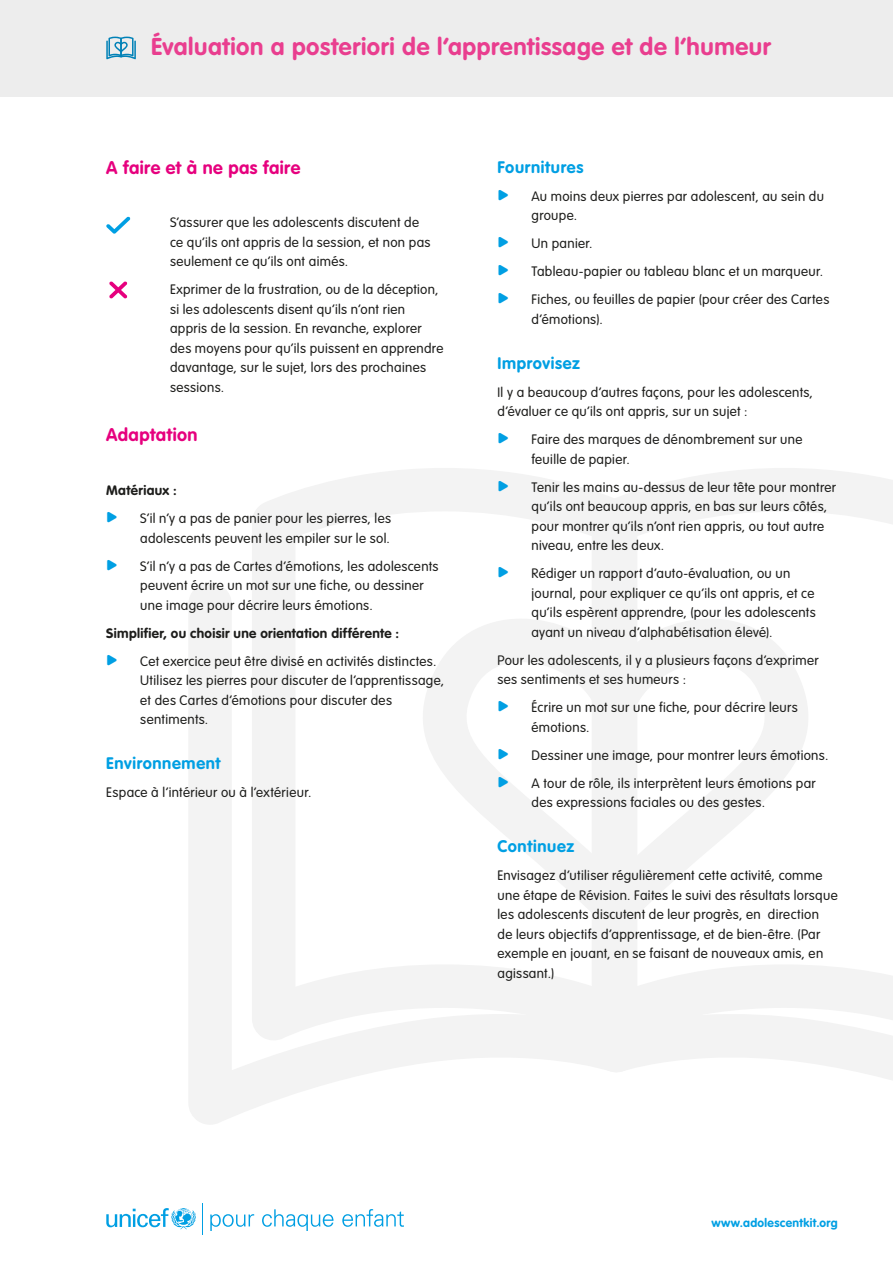
<style>
.page{position:relative;width:893px;height:1263px;background:#fff}
.page>*{position:absolute;margin:0;border:0;box-sizing:border-box;transform-origin:0 0}
.t1{font:700 24px "VAG Rounded";letter-spacing:.025em;color:#e93e8f}
.t2{font:700 18px "VAG Rounded";letter-spacing:.025em;color:#e6007e}
.t3{font:700 16.5px "VAG Rounded";letter-spacing:.04em;color:#009fe3}
.t4{font:300 13.5px/19.5px "VAG Rounded";letter-spacing:.025em;color:#1d1d1b}
.t5{font:700 13.5px "VAG Rounded";letter-spacing:.025em;color:#1d1d1b}
.t6{font:700 12px "VAG Rounded";letter-spacing:.03em;color:#009fe3}
.s1{color:#009fe3}
</style>
<div class="page">
<svg style="left:106px;top:1208px;width:90px;height:21px"></svg>
<hr style="left:202px;top:1203px;width:1px;height:32px;background:#009fe3">
<svg style="left:210px;top:1214px;width:44px;height:17px"></svg>
<svg style="left:262px;top:1209px;width:71px;height:22px"></svg>
<svg style="left:342px;top:1209px;width:62px;height:18px"></svg>
<svg style="left:252px;top:468px;width:340px;height:114px"></svg>
<svg style="left:592px;top:468px;width:301px;height:114px"></svg>
<svg style="left:189px;top:582px;width:403px;height:542px"></svg>
<svg style="left:592px;top:582px;width:301px;height:498px"></svg>
<svg style="left:399px;top:619px;width:433px;height:309px"></svg>
<div style="left:0;top:0;width:893px;height:97px;background:#ededed"></div>
<svg style="left:109px;top:281px;width:18px;height:17px"></svg>
<svg style="left:106px;top:217px;width:24px;height:17px"></svg>
<svg style="left:106px;top:37px;width:30px;height:22px"></svg>
<h1 class="t1" style="left:151px;top:32px;width:621px">Évaluation a posteriori de l’apprentissage et de l’humeur</h1>
<h2 class="t2" style="left:106px;top:157px;width:196px">A faire et à ne pas faire</h2>
<p class="t4" style="left:170px;top:213px;width:262px">S’assurer que les adolescents discutent de ce qu’ils ont appris de la session, et non pas seulement ce qu’ils ont aimés.</p>
<p class="t4" style="left:170px;top:280px;width:275px">Exprimer de la frustration, ou de la déception, si les adolescents disent qu’ils n’ont rien appris de la session. En revanche, explorer des moyens pour qu’ils puissent en apprendre davantage, sur le sujet, lors des prochaines sessions.</p>
<h2 class="t2" style="left:106px;top:425px;width:93px">Adaptation</h2>
<p class="t5" style="left:106px;top:482px;width:72px">Matériaux :</p>
<p class="t4" style="left:106px;top:509px;width:286px;text-align:right"><span class="s1">•</span> S’il n’y a pas de panier pour les pierres, les adolescents peuvent les empiler sur le sol.</p>
<p class="t4" style="left:140px;top:556px;width:300px;text-indent:-34px"><span class="s1">•</span> S’il n’y a pas de Cartes d’émotions, les adolescents peuvent écrire un mot sur une fiche, ou dessiner une image pour décrire leurs émotions.</p>
<p class="t5" style="left:106px;top:625px;width:294px">Simplifier, ou choisir une orientation différente :</p>
<p class="t4" style="left:140px;top:651px;width:305px;text-indent:-34px"><span class="s1">•</span> Cet exercice peut être divisé en activités distinctes.<br>Utilisez les pierres pour discuter de l’apprentissage, et des Cartes d’émotions pour discuter des sentiments.</p>
<p class="t3" style="left:106px;top:753px;width:116px">Environnement</p>
<p class="t4" style="left:106px;top:783px;width:207px">Espace à l’intérieur ou à l’extérieur.</p>
<p class="t3" style="left:497px;top:157px;width:87px">Fournitures</p>
<p class="t4" style="left:531px;top:187px;width:294px;text-indent:-34px"><span class="s1">•</span> Au moins deux pierres par adolescent, au sein du groupe.</p>
<p class="t4" style="left:497px;top:234px;width:97px"><span class="s1">•</span> Un panier.</p>
<p class="t4" style="left:497px;top:262px;width:327px"><span class="s1">•</span> Tableau-papier ou tableau blanc et un marqueur.</p>
<p class="t4" style="left:531px;top:290px;width:299px;text-indent:-34px"><span class="s1">•</span> Fiches, ou feuilles de papier (pour créer des Cartes d’émotions).</p>
<p class="t3" style="left:497px;top:353px;width:84px">Improvisez</p>
<p class="t4" style="left:497px;top:383px;width:317px">Il y a beaucoup d’autres façons, pour les adolescents, d’évaluer ce qu’ils ont appris, sur un sujet :</p>
<p class="t4" style="left:531px;top:430px;width:272px;text-indent:-34px"><span class="s1">•</span> Faire des marques de dénombrement sur une feuille de papier.</p>
<p class="t4" style="left:531px;top:478px;width:306px;text-indent:-34px"><span class="s1">•</span> Tenir les mains au-dessus de leur tête pour montrer qu’ils ont beaucoup appris, en bas sur leurs côtés, pour montrer qu’ils n’ont rien appris, ou tout autre niveau, entre les deux.</p>
<p class="t4" style="left:531px;top:564px;width:286px;text-indent:-34px"><span class="s1">•</span> Rédiger un rapport d’auto-évaluation, ou un journal, pour expliquer ce qu’ils ont appris, et ce qu’ils espèrent apprendre, (pour les adolescents ayant un niveau d’alphabétisation élevé).</p>
<p class="t4" style="left:497px;top:651px;width:323px">Pour les adolescents, il y a plusieurs façons d’exprimer ses sentiments et ses humeurs :</p>
<p class="t4" style="left:531px;top:698px;width:268px;text-indent:-34px"><span class="s1">•</span> Écrire un mot sur une fiche, pour décrire leurs émotions.</p>
<p class="t4" style="left:497px;top:746px;width:332px"><span class="s1">•</span> Dessiner une image, pour montrer leurs émotions.</p>
<p class="t4" style="left:531px;top:774px;width:286px;text-indent:-34px"><span class="s1">•</span> A tour de rôle, ils interprètent leurs émotions par des expressions faciales ou des gestes.</p>
<p class="t3" style="left:497px;top:837px;width:78px">Continuez</p>
<p class="t4" style="left:497px;top:866px;width:342px">Envisagez d’utiliser régulièrement cette activité, comme une étape de Révision. Faites le suivi des résultats lorsque les adolescents discutent de leur progrès, en direction<br>de leurs objectifs d’apprentissage, et de bien-être. (Par exemple en jouant, en se faisant de nouveaux amis, en agissant.)</p>
<p class="t6" style="left:711px;top:1215px;width:128px">www.adolescentkit.org</p>
</div>
